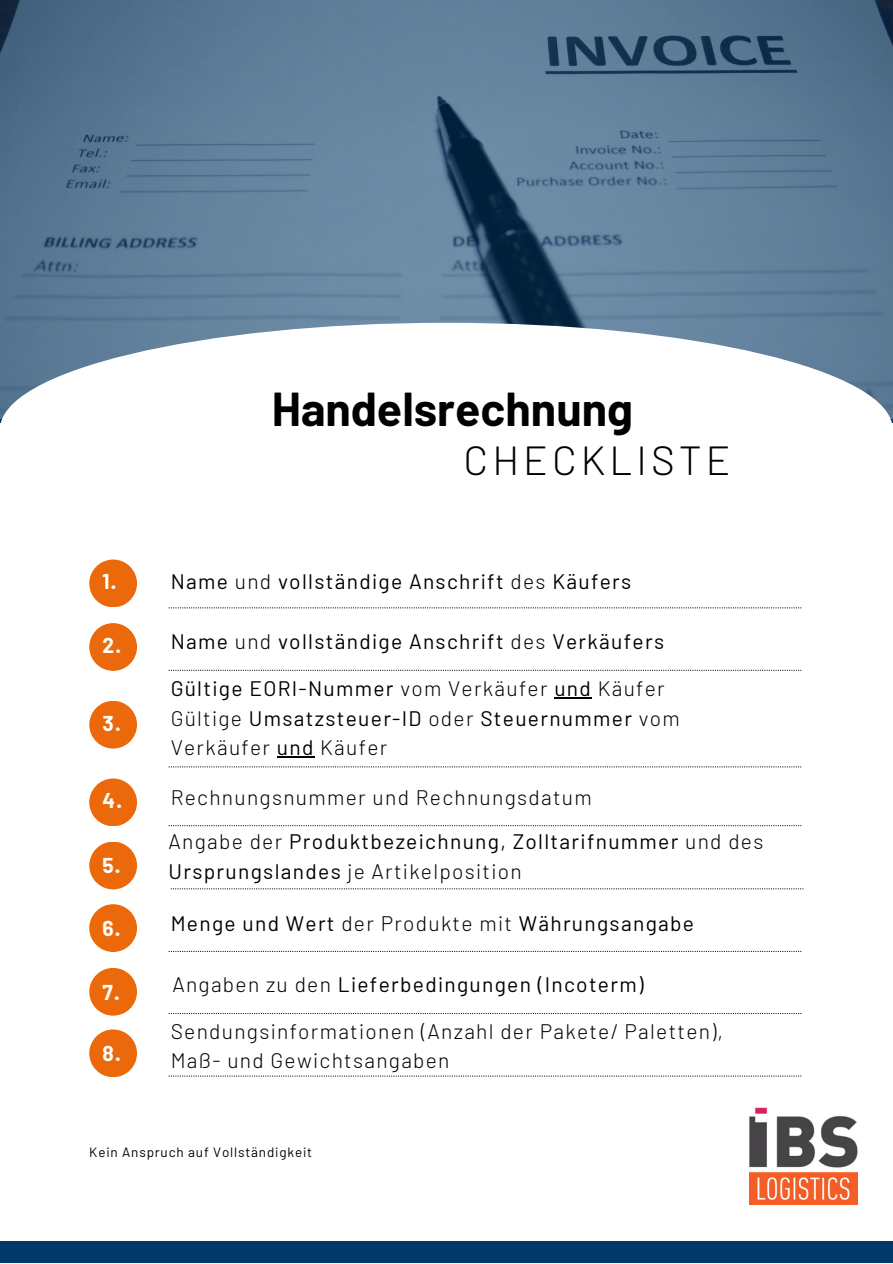
<style>
.page{position:relative;width:893px;height:1264px;background:#fff}
.page>*{position:absolute;margin:0;border:0;box-sizing:border-box;transform-origin:0 0}
.t1{font:700 46.5px "Barlow";color:#000}
.t2{font:300 40.5px "Barlow";letter-spacing:.1em;color:#000}
.t3{font:21px/29.2px "Barlow";letter-spacing:.06em;color:#000}
.t4{font:300 21px/29.2px "Barlow";letter-spacing:.06em;color:#000}
.t5{font:700 21px "Barlow";color:#fff}
.t6{font:13.5px "Barlow";letter-spacing:.06em;color:#000}
.s1{font-weight:300}
</style>
<div class="page">
<img style="left:0;top:0;width:892px;height:418px">
<div style="left:0;top:323px;width:892px;height:213px;background:#fff;border-radius:50%"></div>
<div style="left:89px;top:559px;width:48px;height:48px;background:#eb690b;border-radius:50%"></div>
<div style="left:89px;top:623px;width:48px;height:48px;background:#eb690b;border-radius:50%"></div>
<div style="left:89px;top:700px;width:48px;height:48px;background:#eb690b;border-radius:50%"></div>
<div style="left:89px;top:778px;width:48px;height:48px;background:#eb690b;border-radius:50%"></div>
<div style="left:89px;top:841px;width:48px;height:48px;background:#eb690b;border-radius:50%"></div>
<div style="left:89px;top:904px;width:48px;height:48px;background:#eb690b;border-radius:50%"></div>
<div style="left:89px;top:967px;width:48px;height:48px;background:#eb690b;border-radius:50%"></div>
<div style="left:89px;top:1029px;width:48px;height:48px;background:#eb690b;border-radius:50%"></div>
<svg style="left:169px;top:607px;width:632px;height:1px"></svg>
<svg style="left:169px;top:669px;width:632px;height:2px"></svg>
<svg style="left:169px;top:766px;width:632px;height:1px"></svg>
<svg style="left:169px;top:825px;width:632px;height:1px"></svg>
<svg style="left:171px;top:888px;width:632px;height:1px"></svg>
<svg style="left:169px;top:950px;width:632px;height:2px"></svg>
<svg style="left:169px;top:1013px;width:632px;height:1px"></svg>
<svg style="left:169px;top:1075px;width:632px;height:1px"></svg>
<div style="left:0;top:1241px;width:892px;height:21px;background:#003867"></div>
<img style="left:749px;top:1107px;width:108px;height:97px">
<hr style="left:554px;top:697px;width:38px;height:1px;background:#000">
<hr style="left:277px;top:756px;width:38px;height:1px;background:#000">
<p class="t5" style="left:102px;top:568px;width:16px">1.</p>
<p class="t5" style="left:102px;top:632px;width:20px">2.</p>
<p class="t5" style="left:102px;top:709px;width:20px">3.</p>
<p class="t5" style="left:102px;top:787px;width:21px">4.</p>
<p class="t5" style="left:102px;top:852px;width:20px">5.</p>
<p class="t5" style="left:102px;top:915px;width:20px">6.</p>
<p class="t5" style="left:102px;top:978px;width:19px">7.</p>
<p class="t5" style="left:102px;top:1040px;width:20px">8.</p>
<p class="t1" style="left:272px;top:380px;width:362px">Handelsrechnung</p>
<p class="t2" style="left:463px;top:434px;width:268px">CHECKLISTE</p>
<p class="t3" style="left:171px;top:565px;width:462px">Name <span class="s1">und</span> vollständige Anschrift <span class="s1">des</span> Käufers</p>
<p class="t3" style="left:171px;top:626px;width:495px">Name <span class="s1">und</span> vollständige Anschrift <span class="s1">des</span> Verkäufers</p>
<p class="t3" style="left:171px;top:673px;width:495px">Gültige EORI-Nummer <span class="s1">vom Verkäufer</span> und <span class="s1">Käufer</span></p>
<p class="t3" style="left:171px;top:702px;width:510px"><span class="s1">Gültige</span> Umsatzsteuer-ID <span class="s1">oder</span> Steuernummer <span class="s1">vom<br>Verkäufer</span> und <span class="s1">Käufer</span></p>
<p class="t4" style="left:171px;top:782px;width:422px">Rechnungsnummer und Rechnungsdatum</p>
<p class="t3" style="left:169px;top:826px;width:596px"><span class="s1">Angabe der</span> Produktbezeichnung, Zolltarifnummer <span class="s1">und des<br></span>Ursprungslandes <span class="s1">je Artikelposition</span></p>
<p class="t3" style="left:171px;top:908px;width:525px">Menge und Wert <span class="s1">der Produkte mit</span> Währungsangabe</p>
<p class="t3" style="left:172px;top:968px;width:472px"><span class="s1">Angaben zu den</span> Lieferbedingungen (Incoterm)</p>
<p class="t4" style="left:171px;top:1015px;width:554px">Sendungsinformationen (Anzahl der Pakete/ Paletten),<br>Maß- und Gewichtsangaben</p>
<p class="t6" style="left:89px;top:1143px;width:224px">Kein Anspruch auf Vollständigkeit</p>
</div>
